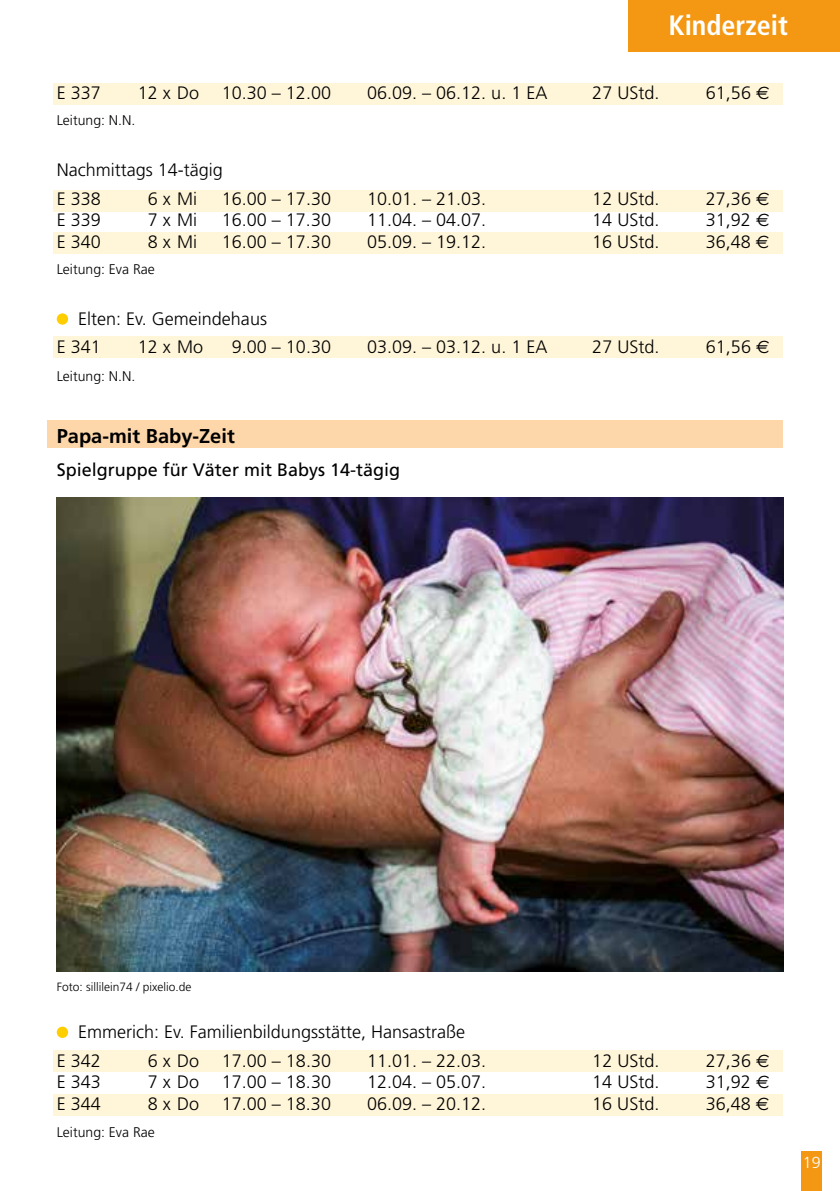
<style>
.page{position:relative;width:840px;height:1191px;background:#fff}
.page>*{position:absolute;margin:0;border:0;box-sizing:border-box;transform-origin:0 0}
.t1{font:700 condensed 28px "Frutiger";color:#fff}
.t2{font:700 20px "Frutiger";color:#000}
.t3{font:300 18px/28.6px "Frutiger";color:#000}
.t4{font:18px "Frutiger";color:#000}
.t5{font:300 16px "Frutiger";color:#fff}
.t6{font:300 14px "Frutiger";color:#000}
.t7{font:300 12px "Frutiger";color:#000}
.s1{font-family:"Euro Sans";font-weight:400}
</style>
<div class="page">
<div style="left:801px;top:1151px;width:20px;height:40px;background:#f49712"></div>
<div style="left:628px;top:0;width:211px;height:51px;background:#f49712"></div>
<div style="left:53px;top:1050px;width:729px;height:21px;background:#fff5d8"></div>
<div style="left:53px;top:1094px;width:729px;height:21px;background:#fff5d8"></div>
<div style="left:48px;top:420px;width:734px;height:28px;background:#fdd7aa"></div>
<div style="left:53px;top:336px;width:729px;height:21px;background:#fff5d8"></div>
<div style="left:53px;top:84px;width:729px;height:21px;background:#fff5d8"></div>
<div style="left:53px;top:232px;width:729px;height:21px;background:#fff5d8"></div>
<div style="left:53px;top:190px;width:729px;height:21px;background:#fff5d8"></div>
<div style="left:57px;top:313px;width:11px;height:12px;background:#ffce00;border-radius:50%"></div>
<div style="left:57px;top:1026px;width:11px;height:12px;background:#ffce00;border-radius:50%"></div>
<img style="left:57px;top:497px;width:725px;height:474px">
<h1 class="t1" style="left:668px;top:8px;width:121px">Kinderzeit</h1>
<h1 class="t1" style="left:664px;top:12px;width:121px">Kinderzeit</h1>
<p class="t3" style="left:57px;top:79px;width:46px">E 337</p>
<p class="t3" style="left:138px;top:79px;width:63px">12 x Do</p>
<p class="t3" style="left:222px;top:79px;width:111px">10.30 – 12.00</p>
<p class="t3" style="left:367px;top:79px;width:182px">06.09. – 06.12. u. 1 EA</p>
<p class="t3" style="left:592px;top:79px;width:69px">27 UStd.</p>
<p class="t3" style="left:705px;top:79px;width:65px">61,56 <span class="s1">E</span></p>
<p class="t6" style="left:57px;top:112px;width:80px">Leitung: N.N.</p>
<p class="t3" style="left:57px;top:155px;width:168px">Nachmittags 14-tägig<br>E 338</p>
<p class="t3" style="left:148px;top:184px;width:51px">6 x Mi</p>
<p class="t3" style="left:222px;top:184px;width:111px">16.00 – 17.30</p>
<p class="t3" style="left:367px;top:184px;width:121px">10.01. – 21.03.</p>
<p class="t3" style="left:592px;top:184px;width:69px">12 UStd.</p>
<p class="t3" style="left:705px;top:184px;width:65px">27,36 <span class="s1">E</span></p>
<p class="t3" style="left:57px;top:206px;width:46px">E 339</p>
<p class="t3" style="left:148px;top:206px;width:51px">7 x Mi</p>
<p class="t3" style="left:222px;top:206px;width:111px">16.00 – 17.30</p>
<p class="t3" style="left:367px;top:206px;width:121px">11.04. – 04.07.</p>
<p class="t3" style="left:592px;top:206px;width:69px">14 UStd.</p>
<p class="t3" style="left:705px;top:206px;width:65px">31,92 <span class="s1">E</span></p>
<p class="t3" style="left:57px;top:227px;width:46px">E 340</p>
<p class="t3" style="left:148px;top:227px;width:51px">8 x Mi</p>
<p class="t3" style="left:222px;top:227px;width:111px">16.00 – 17.30</p>
<p class="t3" style="left:367px;top:227px;width:121px">05.09. – 19.12.</p>
<p class="t3" style="left:592px;top:227px;width:69px">16 UStd.</p>
<p class="t3" style="left:705px;top:227px;width:65px">36,48 <span class="s1">E</span></p>
<p class="t6" style="left:57px;top:261px;width:100px">Leitung: Eva Rae</p>
<p class="t3" style="left:57px;top:304px;width:212px;text-indent:21px">Elten: Ev. Gemeindehaus<br>E 341</p>
<p class="t3" style="left:138px;top:333px;width:67px">12 x Mo</p>
<p class="t3" style="left:232px;top:333px;width:101px">9.00 – 10.30</p>
<p class="t3" style="left:367px;top:333px;width:182px">03.09. – 03.12. u. 1 EA</p>
<p class="t3" style="left:592px;top:333px;width:69px">27 UStd.</p>
<p class="t3" style="left:705px;top:333px;width:65px">61,56 <span class="s1">E</span></p>
<p class="t6" style="left:57px;top:368px;width:80px">Leitung: N.N.</p>
<p class="t2" style="left:57px;top:424px;width:179px">Papa-mit Baby-Zeit</p>
<p class="t4" style="left:57px;top:459px;width:345px">Spielgruppe für Väter mit Babys 14-tägig</p>
<p class="t7" style="left:57px;top:980px;width:136px">Foto: sillilein74 / pixelio.de</p>
<p class="t3" style="left:57px;top:1017px;width:410px;text-indent:21px">Emmerich: Ev. Familienbildungsstätte, Hansastraße<br>E 342</p>
<p class="t3" style="left:148px;top:1046px;width:53px">6 x Do</p>
<p class="t3" style="left:222px;top:1046px;width:111px">17.00 – 18.30</p>
<p class="t3" style="left:367px;top:1046px;width:121px">11.01. – 22.03.</p>
<p class="t3" style="left:592px;top:1046px;width:69px">12 UStd.</p>
<p class="t3" style="left:705px;top:1046px;width:65px">27,36 <span class="s1">E</span></p>
<p class="t3" style="left:57px;top:1067px;width:46px">E 343</p>
<p class="t3" style="left:148px;top:1067px;width:53px">7 x Do</p>
<p class="t3" style="left:222px;top:1067px;width:111px">17.00 – 18.30</p>
<p class="t3" style="left:367px;top:1067px;width:121px">12.04. – 05.07.</p>
<p class="t3" style="left:592px;top:1067px;width:69px">14 UStd.</p>
<p class="t3" style="left:705px;top:1067px;width:65px">31,92 <span class="s1">E</span></p>
<p class="t3" style="left:57px;top:1089px;width:46px">E 344</p>
<p class="t3" style="left:148px;top:1089px;width:53px">8 x Do</p>
<p class="t3" style="left:222px;top:1089px;width:111px">17.00 – 18.30</p>
<p class="t3" style="left:367px;top:1089px;width:121px">06.09. – 20.12.</p>
<p class="t3" style="left:592px;top:1089px;width:69px">16 UStd.</p>
<p class="t3" style="left:705px;top:1089px;width:65px">36,48 <span class="s1">E</span></p>
<p class="t6" style="left:57px;top:1124px;width:100px">Leitung: Eva Rae</p>
<p class="t5" style="left:802px;top:1153px;width:19px">19</p>
</div>
